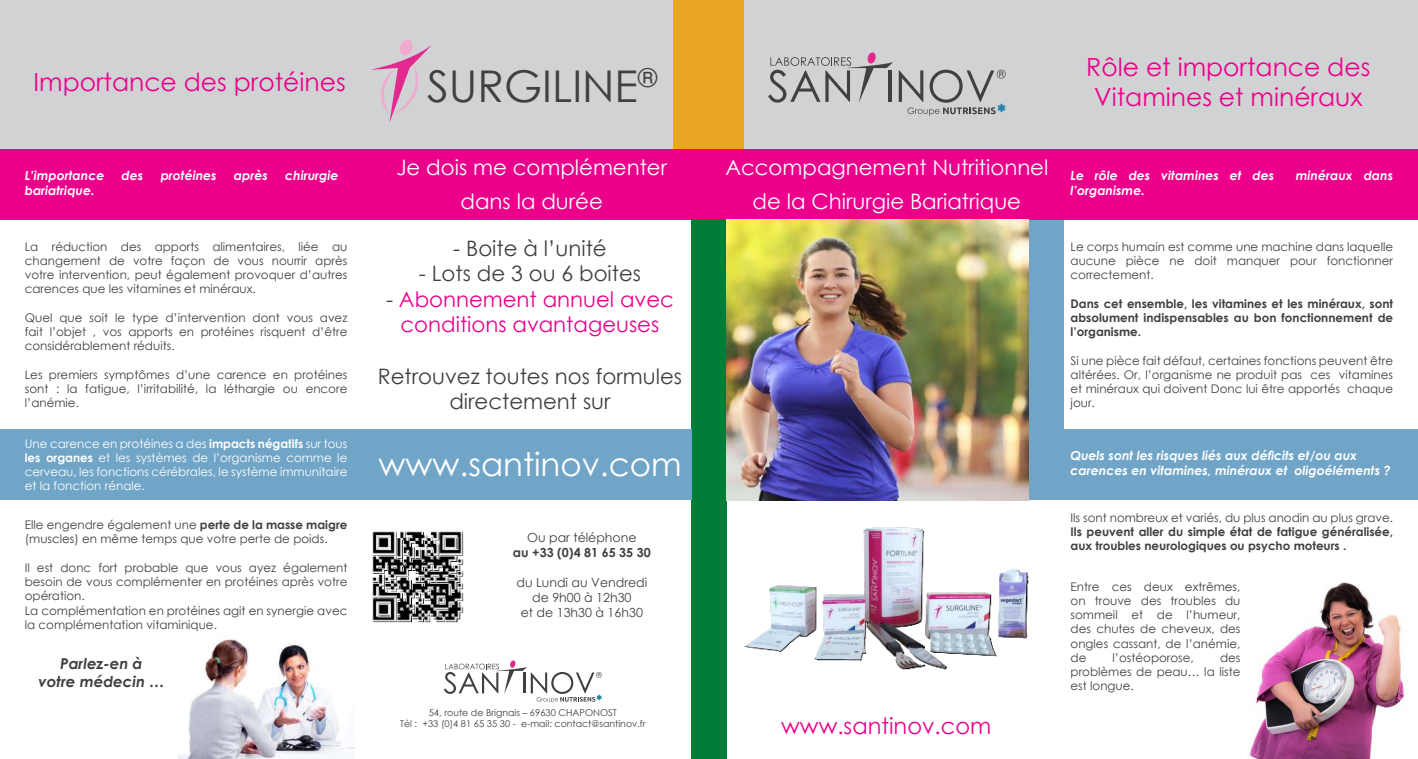
<style>
.page{position:relative;width:1418px;height:759px;background:#fff}
.page>*{position:absolute;margin:0;border:0;box-sizing:border-box;transform-origin:0 0}
.t1{font:43.75px "Century Gothic";color:#404041}
.t2{font:32.5px "Century Gothic";color:#fff}
.t3{font:25px/30px "Century Gothic";color:#ec008b;text-align:center}
.t4{font:22.5px "Century Gothic";color:#ec008b}
.t5{font:21.25px/33.8px "Century Gothic";color:#fff;text-align:center}
.t6{font:21.25px/25.5px "Century Gothic";color:#404041;text-align:center}
.t7{font:21.25px/25.5px "Century Gothic";color:#ec008b;text-align:center}
.t8{font:italic 700 15px/18px "Century Gothic";color:#404041;text-align:center}
.t9{font:italic 700 12.5px/15px "Century Gothic";color:#fff}
.t10{font:12.5px/15px "Century Gothic";color:#404041;text-align:center}
.t11{font:700 12.5px "Century Gothic";color:#404041}
.t12{font:11.88px/14.2px "Century Gothic";color:#404041;text-align:justify}
.t13{font:700 11.88px/14.2px "Century Gothic";color:#404041;text-align:justify}
.t14{font:11.88px/14.2px "Century Gothic";color:#fff;text-align:justify}
.t15{font:9.38px/11.2px "Century Gothic";color:#404041;text-align:center}
.s1{font-weight:700}
.s2{color:#404041}
</style>
<div class="page">
<div style="left:0;top:0;width:1417px;height:149px;background:#d1d2d4"></div>
<div style="left:0;top:149px;width:1417px;height:71px;background:#ec008b"></div>
<div style="left:691px;top:220px;width:35px;height:538px;background:#007d36"></div>
<div style="left:673px;top:0;width:71px;height:149px;background:#eaa523"></div>
<div style="left:0;top:429px;width:691px;height:71px;background:#70a5c7"></div>
<div style="left:1028px;top:429px;width:389px;height:71px;background:#70a5c7"></div>
<div style="left:1028px;top:220px;width:35px;height:209px;background:#70a5c7"></div>
<img style="left:726px;top:220px;width:302px;height:280px">
<svg style="left:372px;top:39px;width:59px;height:83px"></svg>
<svg style="left:768px;top:52px;width:124px;height:51px"></svg>
<svg style="left:898px;top:70px;width:107px;height:46px"></svg>
<img style="left:1248px;top:582px;width:157px;height:176px">
<img style="left:744px;top:527px;width:284px;height:143px">
<img style="left:178px;top:639px;width:176px;height:119px">
<svg style="left:444px;top:660px;width:158px;height:42px"></svg>
<img style="left:372px;top:531px;width:92px;height:92px">
<h3 class="t3" style="left:34px;top:69px;width:314px">Importance des protéines</h3>
<p class="t9" style="left:25px;top:168px;width:81px">L’importance</p>
<p class="t9" style="left:122px;top:168px;width:23px">des</p>
<p class="t9" style="left:161px;top:168px;width:57px">protéines</p>
<p class="t9" style="left:234px;top:168px;width:36px">après</p>
<p class="t9" style="left:285px;top:168px;width:55px">chirurgie</p>
<p class="t9" style="left:25px;top:183px;width:71px">bariatrique.</p>
<p class="t12" style="left:25px;top:240px;width:324px">La réduction des apports alimentaires, liée au changement de votre façon de vous nourrir après votre intervention, peut également provoquer d’autres carences que les vitamines et minéraux.</p>
<p class="t12" style="left:25px;top:311px;width:324px">Quel que soit le type d’intervention dont vous avez fait l’objet , vos apports en protéines risquent d’être considérablement réduits.</p>
<p class="t12" style="left:25px;top:368px;width:324px">Les premiers symptômes d’une carence en protéines sont : la fatigue, l’irritabilité, la léthargie ou encore l’anémie.</p>
<p class="t14" style="left:25px;top:437px;width:324px">Une carence en protéines a des <span class="s1">impacts négatifs</span> sur tous <span class="s1">les organes</span> et les systèmes de l’organisme comme le cerveau, les fonctions cérébrales, le système immunitaire et la fonction rénale.</p>
<p class="t12" style="left:25px;top:518px;width:324px">Elle engendre également une <span class="s1">perte de la masse maigre </span>(muscles) en même temps que votre perte de poids.</p>
<p class="t12" style="left:25px;top:561px;width:324px;text-align:left">Il est donc fort probable que vous ayez également besoin de vous complémenter en protéines après votre opération.<br>La complémentation en protéines agit en synergie avec la complémentation vitaminique.</p>
<p class="t8" style="left:39px;top:655px;width:127px">Parlez-en à<br>votre médecin …</p>
<h1 class="t1" style="left:427px;top:61px;width:231px">SURGILINE<sup>®</sup></h1>
<h3 class="t5" style="left:396px;top:152px;width:272px">Je dois me complémenter dans la durée</h3>
<h3 class="t6" style="left:453px;top:237px;width:155px">- Boite à l’unité</h3>
<h3 class="t6" style="left:419px;top:262px;width:224px">- Lots de 3 ou 6 boites</h3>
<h3 class="t7" style="left:386px;top:288px;width:289px"><span class="s2">-</span> Abonnement annuel avec conditions avantageuses</h3>
<h3 class="t6" style="left:378px;top:364px;width:306px">Retrouvez toutes nos formules directement sur</h3>
<h2 class="t2" style="left:378px;top:450px;width:305px">www.santinov.com</h2>
<p class="t10" style="left:527px;top:531px;width:111px">Ou par téléphone</p>
<p class="t11" style="left:513px;top:547px;width:139px">au +33 (0)4 81 65 35 30</p>
<p class="t10" style="left:516px;top:576px;width:132px">du Lundi au Vendredi de 9h00 à 12h30<br>et de 13h30 à 16h30</p>
<p class="t15" style="left:400px;top:707px;width:247px">54, route de Brignais – 69630 CHAPONOST<br>Tél : +33 (0)4 81 65 35 30 - e-mail: contact@santinov.fr</p>
<h3 class="t5" style="left:725px;top:152px;width:324px">Accompagnement Nutritionnel de la Chirurgie Bariatrique</h3>
<h3 class="t4" style="left:781px;top:716px;width:211px">www.santinov.com</h3>
<h3 class="t3" style="left:1086px;top:54px;width:285px">Rôle et importance des<br>Vitamines et minéraux</h3>
<p class="t9" style="left:1070px;top:168px;width:205px">Le rôle des vitamines et des</p>
<p class="t9" style="left:1295px;top:168px;width:99px">minéraux dans</p>
<p class="t9" style="left:1070px;top:183px;width:76px">l’organisme.</p>
<p class="t12" style="left:1070px;top:240px;width:324px">Le corps humain est comme une machine dans laquelle aucune pièce ne doit manquer pour fonctionner correctement.</p>
<p class="t13" style="left:1070px;top:297px;width:324px">Dans cet ensemble, les vitamines et les minéraux, sont absolument indispensables au bon fonctionnement de l’organisme.</p>
<p class="t12" style="left:1070px;top:354px;width:324px">Si une pièce fait défaut, certaines fonctions peuvent être altérées. Or, l’organisme ne produit pas ces vitamines et minéraux qui doivent Donc lui être apportés chaque jour.</p>
<p class="t9" style="left:1070px;top:447px;width:321px">Quels sont les risques liés aux déficits et/ou aux carences en vitamines, minéraux et oligoéléments ?</p>
<p class="t12" style="left:1070px;top:511px;width:324px">Ils sont nombreux et variés, du plus anodin au plus grave.</p>
<p class="t13" style="left:1070px;top:525px;width:324px">Ils peuvent aller du simple état de fatigue généralisée, aux troubles neurologiques ou psycho moteurs .</p>
<p class="t12" style="left:1070px;top:579px;width:171px">Entre ces deux extrêmes, on trouve des troubles du sommeil et de l’humeur, des chutes de cheveux, des ongles cassant, de l’anémie, de</p>
<p class="t12" style="left:1112px;top:651px;width:83px">l’ostéoporose,</p>
<p class="t12" style="left:1070px;top:651px;width:171px;text-indent:149px">des problèmes de peau… la liste est longue.</p>
</div>
